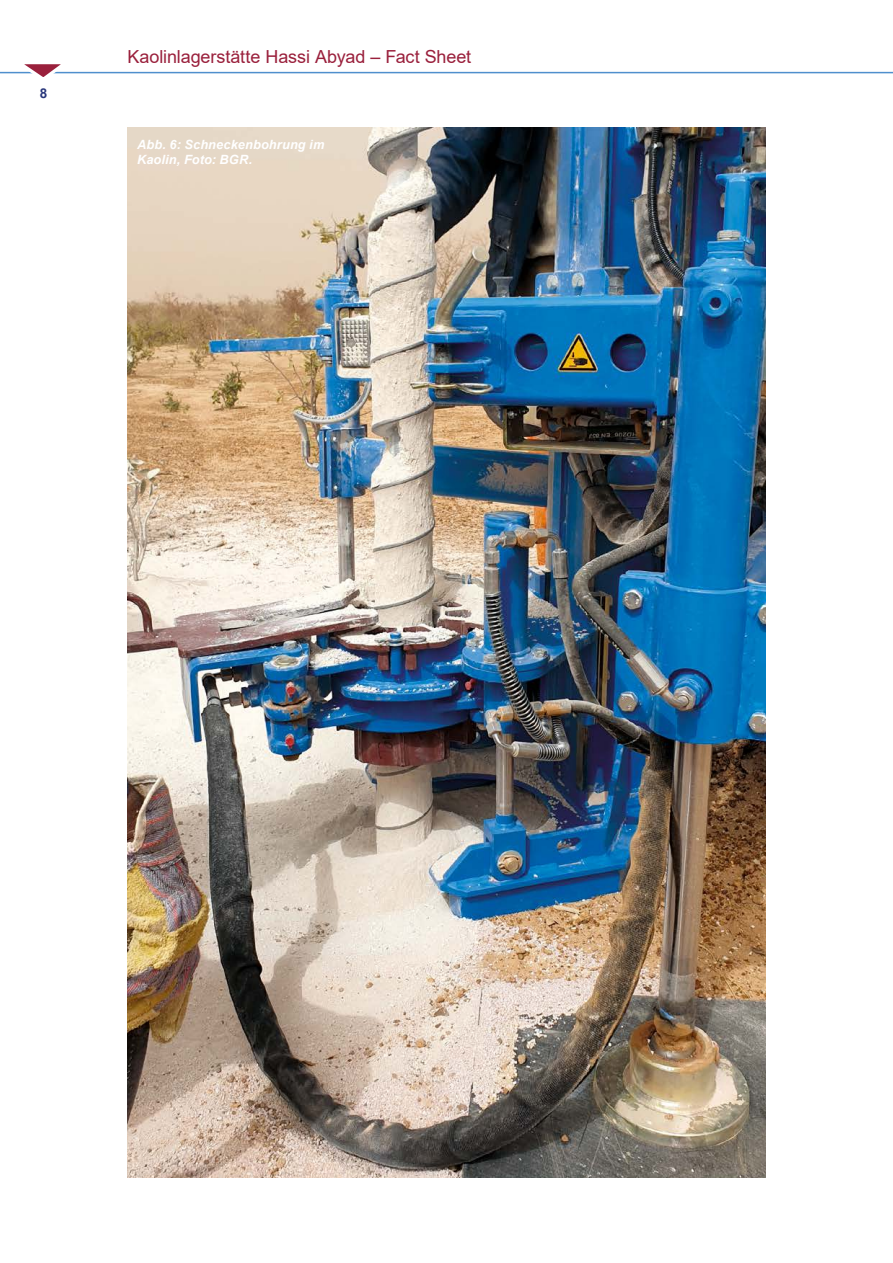
<style>
.page{position:relative;width:893px;height:1263px;background:#fff}
.page>*{position:absolute;margin:0;border:0;box-sizing:border-box;transform-origin:0 0}
.t1{font:18px "Arial";letter-spacing:-.005em;color:#9a203c}
.t2{font:700 13.5px "Arial";color:#28367b}
.Bildbeschriftung{font:italic 700 12.75px/15.3px "Arial";letter-spacing:.01em;color:#fff}
</style>
<div class="page">
<hr style="left:0;top:72px;width:893px;height:1px;background:#4f8fcd">
<svg style="left:8px;top:64px;width:62px;height:13px"></svg>
<img style="left:128px;top:128px;width:637px;height:1050px">
<p class="t2" style="left:40px;top:83px;width:9px">8</p>
<h1 class="t1" style="left:128px;top:44px;width:345px">Kaolinlagerstätte Hassi Abyad ‒ Fact Sheet</h1>
<p class="Bildbeschriftung" style="left:137px;top:137px;width:189px">Abb. 6: Schneckenbohrung im<br>Kaolin, Foto: BGR.</p>
</div>
